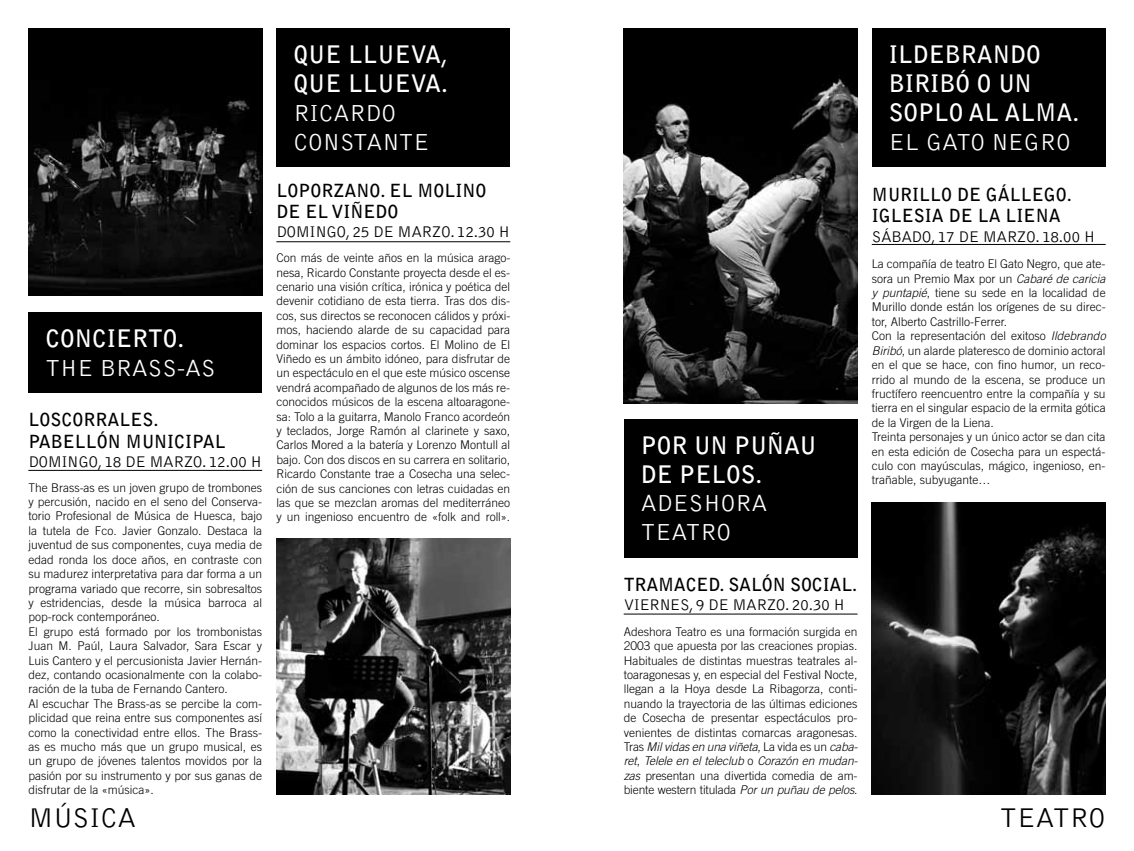
<style>
.page{position:relative;width:1134px;height:851px;background:#fff}
.page>*{position:absolute;margin:0;border:0;box-sizing:border-box;transform-origin:0 0}
.t1{font:300 28px "Bell Gothic Std";color:#000}
.t2{font:700 24px/28.8px "Bell Gothic Std";color:#fff}
.t3{font:300 24px/28.8px "Bell Gothic Std";color:#fff}
.t4{font:700 18px/21.6px "Bell Gothic Std";color:#000}
.t5{font:300 16px "Bell Gothic Std";letter-spacing:-.03em;color:#000}
.t6{font:300 12px/14.4px "Trade Gothic LT Std";color:#000}
.s1{font-style:italic}
</style>
<div class="page">
<div style="left:28px;top:312px;width:234px;height:81px;background:#000"></div>
<img style="left:28px;top:28px;width:234px;height:267px">
<div style="left:276px;top:28px;width:234px;height:139px;background:#000"></div>
<img style="left:276px;top:539px;width:234px;height:255px">
<div style="left:624px;top:419px;width:233px;height:138px;background:#000"></div>
<div style="left:872px;top:28px;width:234px;height:139px;background:#000"></div>
<img style="left:624px;top:28px;width:233px;height:375px">
<img style="left:872px;top:502px;width:234px;height:292px">
<hr style="left:28px;top:470px;width:234px;height:1px;background:#000">
<hr style="left:276px;top:241px;width:234px;height:1px;background:#000">
<hr style="left:624px;top:613px;width:233px;height:1px;background:#000">
<hr style="left:872px;top:244px;width:234px;height:1px;background:#000">
<h2 class="t2" style="left:45px;top:324px;width:140px">CONCIERTO.</h2>
<h2 class="t3" style="left:45px;top:354px;width:102px">TH E BRASS</h2>
<h2 class="t3" style="left:177px;top:354px;width:23px">-AS</h2>
<h3 class="t4" style="left:28px;top:409px;width:132px">LOSCORRAL ES.<br>PABELLÓ</h3>
<h3 class="t4" style="left:108px;top:430px;width:113px">N M UNICIPAL</h3>
<h3 class="t5" style="left:28px;top:453px;width:230px">DOMI NGO, 18 D E MARZO. 12.00 H</h3>
<p class="t6" style="left:28px;top:480px;width:235px">The Brass-as es un joven grupo de trombones y percusión, nacido en el seno del Conserva&shy;torio Profesional de Música de Huesca, bajo la tutela de Fco. Javier Gonzalo. Destaca la juventud de sus componentes, cuya media de edad ronda los doce años, en contraste con su madurez interpretativa para dar forma a un programa variado que recorre, sin sobresaltos y estridencias, desde la música barroca al pop-rock contemporáneo.<br>El grupo está formado por los trombonistas Juan M. Paúl, Laura Salvador, Sara Escar y Luis Cantero y el percusionista Javier Hernán&shy;dez, contando ocasionalmente con la colabo&shy;ración de la tuba de Fernando Cantero.<br>Al escuchar The Brass-as se percibe la com&shy;plicidad que reina entre sus componentes así como la conectividad entre ellos. The Brass&shy;as es mucho más que un grupo musical, es un grupo de jóvenes talentos movidos por la pasión por su instrumento y por sus ganas de disfrutar de la «música».</p>
<h1 class="t1" style="left:28px;top:802px;width:109px">MÚSICA</h1>
<h2 class="t2" style="left:293px;top:40px;width:156px">QUE LLUEVA,<br>QUE LLUEVA.</h2>
<h2 class="t3" style="left:293px;top:99px;width:14px">RICA</h2>
<h2 class="t3" style="left:293px;top:99px;width:138px;text-indent:56px">RDO<br>CONSTANTE</h2>
<h3 class="t4" style="left:276px;top:179px;width:212px">LOPORZANO. EL MOLINO<br>DE EL VIÑEDO</h3>
<h3 class="t5" style="left:276px;top:223px;width:230px">DOMI NGO, 25 D E MARZO. 12.30 H</h3>
<p class="t6" style="left:276px;top:250px;width:235px;text-align:justify">Con más de veinte años en la música arago&shy;nesa, Ricardo Constante proyecta desde el es&shy;cenario una visión crítica, irónica y poética del devenir cotidiano de esta tierra. Tras dos dis&shy;cos, sus directos se reconocen cálidos y próxi&shy;mos, haciendo alarde de su capacidad para dominar los espacios cortos. El Molino de El Viñedo es un ámbito idóneo, para disfrutar de un espectáculo en el que este músico oscense vendrá acompañado de algunos de los más re&shy;conocidos músicos de la escena altoaragone&shy;sa: Tolo a la guitarra, Manolo Franco acordeón y teclados, Jorge Ramón al clarinete y saxo, Carlos Mored a la batería y Lorenzo Montull al bajo. Con dos discos en su carrera en solitario, Ricardo Constante trae a Cosecha una selec&shy;ción de sus canciones con letras cuidadas en las que se mezclan aromas del mediterráneo y un ingenioso encuentro de «folk and roll».</p>
<h2 class="t2" style="left:641px;top:431px;width:178px">POR UN PUÑAU<br>DE PELOS.</h2>
<h2 class="t3" style="left:641px;top:489px;width:124px">ADESHORA<br>TEATRO</h2>
<h3 class="t4" style="left:624px;top:574px;width:235px">TRAMAC ED. SALÓN SOCIAL.</h3>
<h3 class="t5" style="left:624px;top:596px;width:218px">VI ERNES, 9 D E MARZO. 20.30 H</h3>
<p class="t6" style="left:624px;top:624px;width:236px;text-align:justify">Adeshora Teatro es una formación surgida en 2003 que apuesta por las creaciones propias.<br>Habituales de distintas muestras teatrales al&shy;toaragonesas y, en especial del Festival Nocte, llegan a la Hoya desde La Ribagorza, conti&shy;nuando la trayectoria de las últimas ediciones de Cosecha de presentar espectáculos pro&shy;venientes de distintas comarcas aragonesas.<br>Tras <span class="s1">Mil vidas en una viñeta</span>, La vida es un <span class="s1">caba&shy;ret</span>, <span class="s1">Telele en el teleclub</span> o <span class="s1">Corazón en mudan&shy;zas</span> presentan una divertida comedia de am&shy;biente western titulada <span class="s1">Por un puñau de pelos</span>.</p>
<h2 class="t2" style="left:889px;top:40px;width:192px">ILDEBRANDO<br>BIRIBÓ O UN<br>SOPLO AL ALMA.</h2>
<h2 class="t3" style="left:889px;top:128px;width:183px">E L GATO N EGRO</h2>
<h3 class="t4" style="left:872px;top:183px;width:202px">MURILLO DE GÁLLEGO.<br>IGLESIA DE LA LIENA</h3>
<h3 class="t5" style="left:872px;top:228px;width:220px">SÁBADO, 17 D E MA RZO. 18.00 H</h3>
<p class="t6" style="left:872px;top:256px;width:235px">La compañía de teatro El Gato Negro, que ate&shy;sora un Premio Max por un <span class="s1">Cabaré de caricia y puntapié</span>, tiene su sede en la localidad de Murillo donde están los orígenes de su direc&shy;tor, Alberto Castrillo-Ferrer.<br>Con la representación del exitoso <span class="s1">Ildebrando Biribó</span>, un alarde plateresco de dominio actoral en el que se hace, con fino humor, un reco&shy;rrido al mundo de la escena, se produce un fructífero reencuentro entre la compañía y su tierra en el singular espacio de la ermita gótica de la Virgen de la Liena.<br>Treinta personajes y un único actor se dan cita en esta edición de Cosecha para un espectá&shy;culo con mayúsculas, mágico, ingenioso, en&shy;trañable, subyugante…</p>
<h1 class="t1" style="left:1000px;top:802px;width:71px">TE ATRO</h1>
</div>
